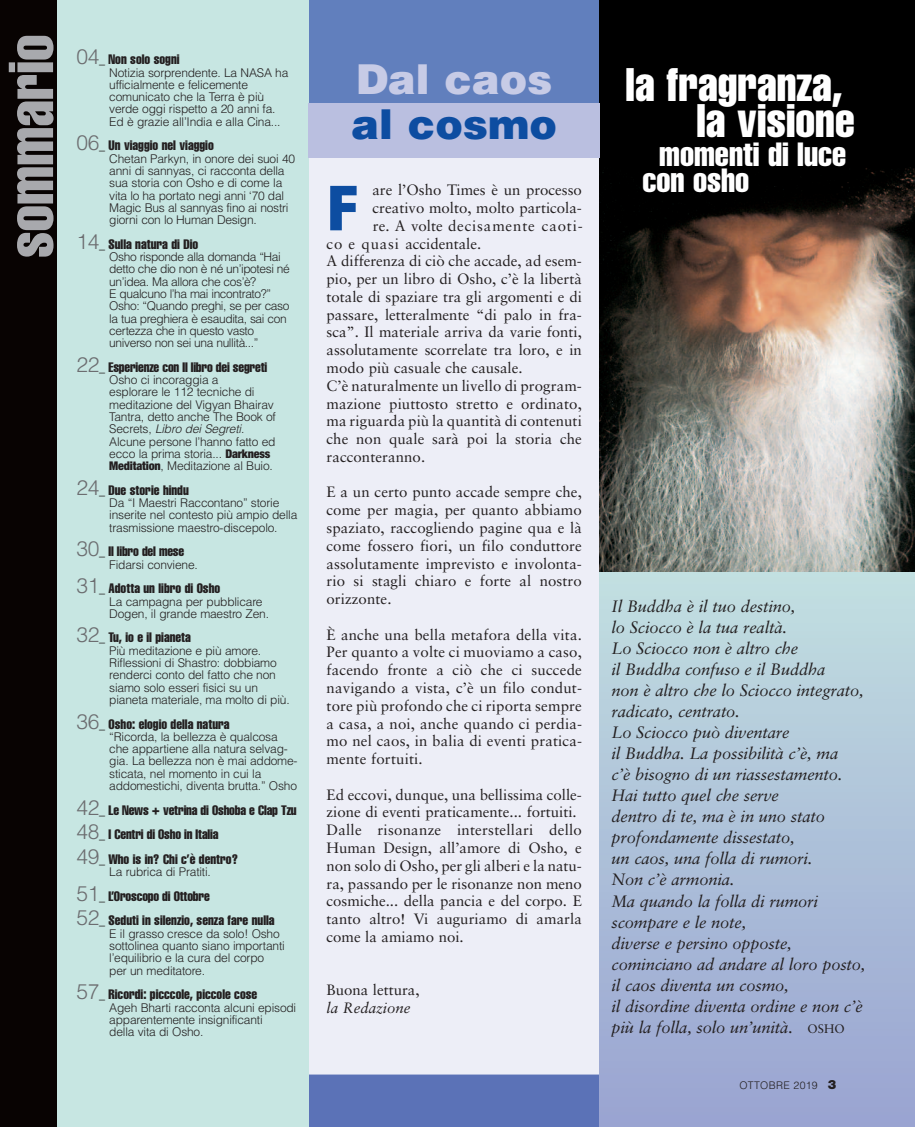
<style>
.page{position:relative;width:915px;height:1127px;background:#fff}
.page>*{position:absolute;margin:0;border:0;box-sizing:border-box;transform-origin:0 0}
.t1{font:extra-condensed 62.25px "Helvetica";color:#a8a9ad}
.t2{font:900 condensed 62.25px "Helvetica Neue";color:#0d4da1}
.t3{font:extra-condensed 46.2px/36px "Helvetica";color:#fff;text-align:right}
.t4{font:900 41.25px "Helvetica";color:#c7cbe6}
.t5{font:900 41.25px "Helvetica";color:#0d4da1}
.t6{font:extra-condensed 33px/26.4px "Helvetica";color:#fff}
.t7{font:italic 16.5px/21px "Sabon";letter-spacing:-.01em;color:#231f20}
.t8{font:15px/17.9px "Sabon";color:#231f20;text-align:justify}
.t9{font:15px "Sabon";letter-spacing:.055em;color:#231f20}
.t10{font:italic 15px "Sabon";color:#231f20}
.t11{font:extra-condensed 13.5px/24.6px "Helvetica";color:#231f20}
.t12{font:300 12px/12.3px "Helvetica";letter-spacing:-.015em;color:#231f20}
.t13{font:300 12px/12.3px "Helvetica";letter-spacing:-.035em;color:#231f20}
.t14{font:300 10.5px "Helvetica";letter-spacing:.03em;color:#231f20}
.s1{font-weight:300;font-stretch:normal;font-size:21px;color:#6c6d70}
.s2{font-weight:300;font-stretch:normal;font-size:12px}
.s3{font-style:italic}
.s4{font-family:"Helvetica Neue";font-weight:900;font-stretch:condensed}
.s5{font-style:normal;font-size:12.3px}
.s6{font-family:"Helvetica Neue LT";font-weight:900;font-size:12.75px}
</style>
<div class="page">
<div style="left:164px;top:1074px;width:627px;height:53px;background:#5b72b7"></div>
<div style="left:308px;top:157px;width:314px;height:917px;background:#edeef7"></div>
<div style="left:50px;top:0;width:572px;height:158px;background:#617fbd"></div>
<div style="left:599px;top:522px;width:315px;height:605px;background:linear-gradient(to bottom,#c5e4e2,#99a3d1)"></div>
<img style="left:599px;top:0;width:315px;height:572px">
<div style="left:11px;top:0;width:297px;height:1127px;background:#c7e6e2"></div>
<div style="left:0;top:0;width:56px;height:1127px;background:#080302"></div>
<div style="left:308px;top:103px;width:291px;height:55px;background:#babfe0"></div>
<h1 class="t1" style="left:9px;top:258px;width:225px;rotate:-90deg">sommario</h1>
<p class="t11" style="left:77px;top:48px;width:104px"><span class="s1">04</span><span class="s2">_</span> Non solo sogni</p>
<p class="t12" style="left:109px;top:66px;width:180px">Notizia sorprendente. La NASA ha ufficialmente e felicemente comunicato che la Terra è più verde oggi rispetto a 20 anni fa.<br>Ed è grazie all’India e alla Cina...</p>
<p class="t11" style="left:77px;top:134px;width:139px"><span class="s1">06</span><span class="s2">_</span> Un viaggio nel viaggio</p>
<p class="t12" style="left:109px;top:152px;width:187px">Chetan Parkyn, in onore dei suoi 40 anni di sannyas, ci racconta della sua storia con Osho e di come la vita lo ha portato negi anni ‘70 dal<br>Magic Bus al sannyas fino ai nostri giorni con lo Human Design.</p>
<p class="t11" style="left:77px;top:232px;width:123px"><span class="s1">14</span><span class="s2">_</span> Sulla natura di Dio</p>
<p class="t13" style="left:109px;top:251px;width:182px">Osho risponde alla domanda “Hai detto che dio non è né un’ipotesi né un’idea. Ma allora che cos’è?<br>E qualcuno l’ha mai incontrato?”<br>Osho: “Quando preghi, se per caso la tua preghiera è esaudita, sai con certezza che in questo vasto universo non sei una nullità...”</p>
<p class="t11" style="left:77px;top:355px;width:192px"><span class="s1">22</span><span class="s2">_</span> Esperienze con Il libro dei segreti</p>
<p class="t12" style="left:109px;top:374px;width:168px">Osho ci incoraggia a<br>esplorare le 112 tecniche di meditazione del Vigyan Bhairav<br>Tantra, detto anche The Book of<br>Secrets, <span class="s3">Libro dei Segreti</span>.<br>Alcune persone l’hanno fatto ed ecco la prima storia... <span class="s4">Darkness<br>Meditation</span>, Meditazione al Buio.</p>
<p class="t11" style="left:77px;top:478px;width:114px"><span class="s1">24</span><span class="s2">_</span> Due storie hindu</p>
<p class="t12" style="left:109px;top:497px;width:189px">Da “I Maestri Raccontano” storie inserite nel contesto più ampio della trasmissione maestro-discepolo.</p>
<p class="t11" style="left:77px;top:540px;width:109px"><span class="s1">30</span><span class="s2">_</span> Il libro del mese</p>
<p class="t12" style="left:109px;top:558px;width:90px">Fidarsi conviene.</p>
<p class="t11" style="left:77px;top:577px;width:145px"><span class="s1">31</span><span class="s2">_</span> Adotta un libro di Osho</p>
<p class="t12" style="left:109px;top:595px;width:161px">La campagna per pubblicare<br>Dogen, il grande maestro Zen.</p>
<p class="t11" style="left:77px;top:626px;width:116px"><span class="s1">32</span><span class="s2">_</span> Tu, io e il pianeta</p>
<p class="t12" style="left:109px;top:644px;width:182px">Più meditazione e più amore.<br>Riflessioni di Shastro: dobbiamo renderci conto del fatto che non siamo solo esseri fisici su un pianeta materiale, ma molto di più.</p>
<p class="t11" style="left:77px;top:712px;width:154px"><span class="s1">36</span><span class="s2">_</span> Osho: elogio della natura</p>
<p class="t12" style="left:109px;top:730px;width:190px">“Ricorda, la bellezza è qualcosa che appartiene alla natura selvag&shy;gia. La bellezza non è mai addome&shy;sticata, nel momento in cui la addomestichi, diventa brutta.” Osho</p>
<p class="t11" style="left:77px;top:798px;width:221px"><span class="s1">42</span><span class="s2">_</span> Le News + vetrina di Oshoba e Clap Tzu<br><span class="s1">48</span><span class="s2">_</span> I Centri di Osho in Italia<br><span class="s1">49</span><span class="s2">_</span> Who is in? Chi c’è dentro?</p>
<p class="t12" style="left:109px;top:866px;width:103px">La rubrica di Pratiti.</p>
<p class="t11" style="left:77px;top:884px;width:199px"><span class="s1">51</span><span class="s2">_</span> L’Oroscopo di Ottobre<br><span class="s1">52</span><span class="s2">_</span> Seduti in silenzio, senza fare nulla</p>
<p class="t12" style="left:109px;top:927px;width:177px">E il grasso cresce da solo! Osho sottolinea quanto siano importanti l’equilibrio e la cura del corpo per un meditatore.</p>
<p class="t11" style="left:77px;top:983px;width:182px"><span class="s1">57</span><span class="s2">_</span> Ricordi: picccole, piccole cose</p>
<p class="t12" style="left:109px;top:1001px;width:188px">Ageh Bharti racconta alcuni episodi apparentemente insignificanti<br>della vita di Osho.</p>
<h3 class="t4" style="left:356px;top:55px;width:198px">Dal caos</h3>
<h3 class="t5" style="left:351px;top:101px;width:207px">al cosmo</h3>
<p class="t8" style="left:372px;top:182px;width:211px">are l’Osho Times è un processo</p>
<p class="t8" style="left:372px;top:200px;width:211px">creativo molto, molto particola-</p>
<p class="t9" style="left:373px;top:219px;width:211px">re. A volte decisamente caoti-</p>
<p class="t8" style="left:326px;top:236px;width:156px">co e quasi accidentale.</p>
<p class="t8" style="left:326px;top:253px;width:257px">A differenza di ciò che accade, ad esem-</p>
<p class="t8" style="left:326px;top:271px;width:257px">pio, per un libro di Osho, c’è la libertà</p>
<p class="t8" style="left:326px;top:289px;width:257px">totale di spaziare tra gli argomenti e di</p>
<p class="t8" style="left:326px;top:307px;width:257px">passare, letteralmente “di palo in fra-</p>
<p class="t8" style="left:326px;top:324px;width:257px">sca”. Il materiale arriva da varie fonti,</p>
<p class="t8" style="left:326px;top:342px;width:257px">assolutamente scorrelate tra loro, e in</p>
<p class="t8" style="left:326px;top:360px;width:197px">modo più casuale che causale.</p>
<p class="t8" style="left:326px;top:378px;width:257px">C’è naturalmente un livello di program-</p>
<p class="t8" style="left:326px;top:396px;width:257px">mazione piuttosto stretto e ordinato,</p>
<p class="t8" style="left:326px;top:413px;width:257px">ma riguarda più la quantità di contenuti</p>
<p class="t8" style="left:326px;top:431px;width:257px">che non quale sarà poi la storia che</p>
<p class="t8" style="left:326px;top:449px;width:100px">racconteranno.</p>
<p class="t8" style="left:326px;top:484px;width:257px">E a un certo punto accade sempre che, come per magia, per quanto abbiamo spaziato, raccogliendo pagine qua e là come fossero fiori, un filo conduttore assolutamente imprevisto e involonta&shy;rio si stagli chiaro e forte al nostro orizzonte.</p>
<p class="t8" style="left:326px;top:627px;width:257px">È anche una bella metafora della vita.<br>Per quanto a volte ci muoviamo a caso, facendo fronte a ciò che ci succede navigando a vista, c’è un filo condut&shy;tore più profondo che ci riporta sempre a casa, a noi, anche quando ci perdia&shy;mo nel caos, in balia di eventi pratica&shy;mente fortuiti.</p>
<p class="t8" style="left:326px;top:787px;width:257px;text-align:left">Ed eccovi, dunque, una bellissima colle&shy;zione di eventi praticamente... fortuiti.<br>Dalle risonanze interstellari dello Human Design, all’amore di Osho, e non solo di Osho, per gli alberi e la natu&shy;ra, passando per le risonanze non meno cosmiche... della pancia e del corpo. E tanto altro! Vi auguriamo di amarla come la amiamo noi.</p>
<h1 class="t2" style="left:327px;top:157px;width:31px">F</h1>
<p class="t8" style="left:326px;top:982px;width:94px">Buona lettura,</p>
<p class="t10" style="left:326px;top:1001px;width:85px">la Redazione</p>
<h2 class="t3" style="left:625px;top:70px;width:230px">la fragranza, la visione</h2>
<h3 class="t6" style="left:642px;top:143px;width:205px;text-indent:17px">momenti di luce con osho</h3>
<p class="t7" style="left:611px;top:597px;width:255px">Il Buddha è il tuo destino,<br>lo Sciocco è la tua realtà.<br>Lo Sciocco non è altro che<br>il Buddha confuso e il Buddha<br>non è altro che lo Sciocco integrato, radicato, centrato.<br>Lo Sciocco può diventare<br>il Buddha. La possibilità c’è, ma<br>c’è bisogno di un riassestamento.<br>Hai tutto quel che serve<br>dentro di te, ma è in uno stato profondamente dissestato,<br>un caos, una folla di rumori.<br>Non c’è armonia.<br>Ma quando la folla di rumori scompare e le note,<br>diverse e persino opposte, cominciano ad andare al loro posto, il caos diventa un cosmo,<br>il disordine diventa ordine e non c’è più la folla, solo un’unità. <span class="s5">OSHO</span></p>
<p class="t14" style="left:739px;top:1079px;width:98px">OTTOBRE 2019 <span class="s6">3</span></p>
</div>
